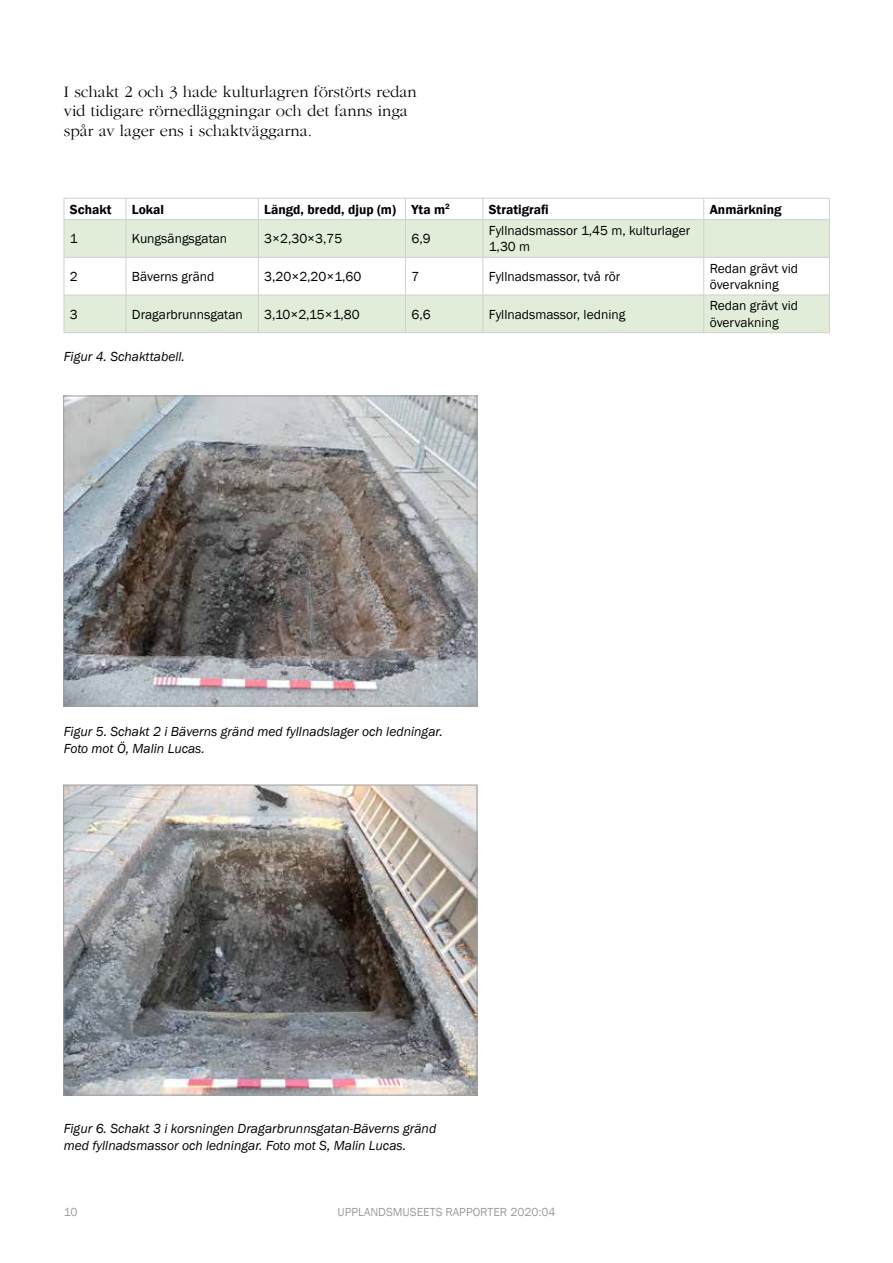
<style>
.page{position:relative;width:893px;height:1263px;background:#fff}
.page>*{position:absolute;margin:0;border:0;box-sizing:border-box;transform-origin:0 0}
.t1{font:300 16.5px/19.8px "ITC Garamond Std";color:#000}
.t2{font:13.5px/16.2px "Franklin Gothic";color:#000}
.t3{font:italic 13.5px/16.2px "Franklin Gothic";color:#000}
.t4{font:600 13.5px "Franklin Gothic";color:#000}
.t5{font:12px "Franklin Gothic";color:#9d9d9c}
</style>
<div class="page">
<svg style="left:65px;top:220px;width:764px;height:112px;fill:#e2edd9"></svg>
<hr style="left:64px;top:198px;width:62px;height:1px;background:#d0d0d0">
<svg style="left:64px;top:199px;width:1px;height:20px"></svg>
<hr style="left:126px;top:198px;width:132px;height:1px;background:#d0d0d0">
<svg style="left:126px;top:199px;width:1px;height:20px"></svg>
<hr style="left:258px;top:198px;width:147px;height:1px;background:#d0d0d0">
<svg style="left:258px;top:199px;width:1px;height:20px"></svg>
<hr style="left:405px;top:198px;width:78px;height:1px;background:#d0d0d0">
<svg style="left:405px;top:199px;width:1px;height:20px"></svg>
<hr style="left:483px;top:198px;width:221px;height:1px;background:#d0d0d0">
<svg style="left:483px;top:199px;width:1px;height:20px"></svg>
<hr style="left:704px;top:198px;width:126px;height:1px;background:#d0d0d0">
<svg style="left:703px;top:199px;width:1px;height:20px"></svg>
<svg style="left:829px;top:199px;width:1px;height:20px"></svg>
<hr style="left:64px;top:219px;width:62px;height:1px;background:#d0d0d0">
<hr style="left:64px;top:220px;width:1px;height:37px;background:#d0d0d0">
<hr style="left:126px;top:219px;width:132px;height:1px;background:#d0d0d0">
<hr style="left:126px;top:220px;width:1px;height:37px;background:#d0d0d0">
<hr style="left:258px;top:219px;width:147px;height:1px;background:#d0d0d0">
<hr style="left:258px;top:220px;width:1px;height:37px;background:#d0d0d0">
<hr style="left:405px;top:219px;width:78px;height:1px;background:#d0d0d0">
<hr style="left:405px;top:220px;width:1px;height:37px;background:#d0d0d0">
<hr style="left:483px;top:219px;width:221px;height:1px;background:#d0d0d0">
<hr style="left:483px;top:220px;width:1px;height:37px;background:#d0d0d0">
<hr style="left:704px;top:219px;width:126px;height:1px;background:#d0d0d0">
<hr style="left:703px;top:220px;width:1px;height:37px;background:#d0d0d0">
<hr style="left:829px;top:220px;width:1px;height:37px;background:#d0d0d0">
<hr style="left:64px;top:257px;width:62px;height:1px;background:#d0d0d0">
<hr style="left:64px;top:257px;width:1px;height:38px;background:#d0d0d0">
<hr style="left:126px;top:257px;width:132px;height:1px;background:#d0d0d0">
<hr style="left:126px;top:257px;width:1px;height:38px;background:#d0d0d0">
<hr style="left:258px;top:257px;width:147px;height:1px;background:#d0d0d0">
<hr style="left:258px;top:257px;width:1px;height:38px;background:#d0d0d0">
<hr style="left:405px;top:257px;width:78px;height:1px;background:#d0d0d0">
<hr style="left:405px;top:257px;width:1px;height:38px;background:#d0d0d0">
<hr style="left:483px;top:257px;width:221px;height:1px;background:#d0d0d0">
<hr style="left:483px;top:257px;width:1px;height:38px;background:#d0d0d0">
<hr style="left:704px;top:257px;width:126px;height:1px;background:#d0d0d0">
<hr style="left:703px;top:257px;width:1px;height:38px;background:#d0d0d0">
<hr style="left:829px;top:257px;width:1px;height:38px;background:#d0d0d0">
<hr style="left:64px;top:295px;width:62px;height:1px;background:#d0d0d0">
<hr style="left:64px;top:295px;width:1px;height:37px;background:#d0d0d0">
<hr style="left:126px;top:295px;width:132px;height:1px;background:#d0d0d0">
<hr style="left:126px;top:295px;width:1px;height:37px;background:#d0d0d0">
<hr style="left:258px;top:295px;width:147px;height:1px;background:#d0d0d0">
<hr style="left:258px;top:295px;width:1px;height:37px;background:#d0d0d0">
<hr style="left:405px;top:295px;width:78px;height:1px;background:#d0d0d0">
<hr style="left:405px;top:295px;width:1px;height:37px;background:#d0d0d0">
<hr style="left:483px;top:295px;width:221px;height:1px;background:#d0d0d0">
<hr style="left:483px;top:295px;width:1px;height:37px;background:#d0d0d0">
<hr style="left:704px;top:295px;width:126px;height:1px;background:#d0d0d0">
<hr style="left:703px;top:295px;width:1px;height:37px;background:#d0d0d0">
<hr style="left:829px;top:295px;width:1px;height:37px;background:#d0d0d0">
<hr style="left:64px;top:332px;width:62px;height:1px;background:#d0d0d0">
<hr style="left:126px;top:332px;width:132px;height:1px;background:#d0d0d0">
<hr style="left:258px;top:332px;width:147px;height:1px;background:#d0d0d0">
<hr style="left:405px;top:332px;width:78px;height:1px;background:#d0d0d0">
<hr style="left:483px;top:332px;width:221px;height:1px;background:#d0d0d0">
<hr style="left:704px;top:332px;width:126px;height:1px;background:#d0d0d0">
<img style="left:66px;top:398px;width:409px;height:306px">
<div style="left:64px;top:396px;width:413px;height:310px;border:1px solid #9d9d9c"></div>
<img style="left:66px;top:787px;width:409px;height:306px">
<div style="left:64px;top:785px;width:413px;height:310px;border:1px solid #9d9d9c"></div>
<p class="t1" style="left:64px;top:82px;width:354px">I schakt 2 och 3 hade kulturlagren förstörts redan vid tidigare rörnedläggningar och det fanns inga spår av lager ens i schaktväggarna.</p>
<p class="t4" style="left:70px;top:201px;width:43px">Schakt</p>
<p class="t4" style="left:132px;top:201px;width:34px">Lokal</p>
<p class="t4" style="left:264px;top:201px;width:187px">Längd, bredd, djup (m) Yta m<sup>2</sup></p>
<p class="t4" style="left:489px;top:201px;width:61px">Stratigrafi</p>
<p class="t4" style="left:710px;top:201px;width:73px">Anmärkning</p>
<p class="t2" style="left:70px;top:231px;width:9px">1</p>
<p class="t2" style="left:132px;top:231px;width:97px">Kungsängsgatan</p>
<p class="t2" style="left:264px;top:231px;width:79px">3×2,30×3,75</p>
<p class="t2" style="left:411px;top:231px;width:21px">6,9</p>
<p class="t2" style="left:489px;top:223px;width:203px">Fyllnadsmassor 1,45 m, kulturlager<br>1,30 m</p>
<p class="t2" style="left:70px;top:269px;width:9px">2</p>
<p class="t2" style="left:132px;top:269px;width:84px">Bäverns gränd</p>
<p class="t2" style="left:264px;top:269px;width:99px">3,20×2,20×1,60</p>
<p class="t2" style="left:411px;top:269px;width:9px">7</p>
<p class="t2" style="left:489px;top:269px;width:133px">Fyllnadsmassor, två rör</p>
<p class="t2" style="left:710px;top:260px;width:90px">Redan grävt vid övervakning</p>
<p class="t2" style="left:70px;top:306px;width:9px">3</p>
<p class="t2" style="left:132px;top:306px;width:112px">Dragarbrunnsgatan</p>
<p class="t2" style="left:264px;top:306px;width:97px">3,10×2,15×1,80</p>
<p class="t2" style="left:411px;top:306px;width:21px">6,6</p>
<p class="t2" style="left:489px;top:306px;width:138px">Fyllnadsmassor, ledning</p>
<p class="t2" style="left:710px;top:298px;width:90px">Redan grävt vid övervakning</p>
<p class="t3" style="left:64px;top:348px;width:123px">Figur 4. Schakttabell.</p>
<p class="t3" style="left:64px;top:724px;width:380px">Figur 5. Schakt 2 i Bäverns gränd med fyllnadslager och ledningar.<br>Foto mot Ö, Malin Lucas.</p>
<p class="t3" style="left:64px;top:1121px;width:374px">Figur 6. Schakt 3 i korsningen Dragarbrunnsgatan-Bäverns gränd med fyllnadsmassor och ledningar. Foto mot S, Malin Lucas.</p>
<p class="t5" style="left:64px;top:1205px;width:15px">10</p>
<p class="t5" style="left:337px;top:1205px;width:220px">UPPLANDSMUSEETS RAPPORTER 2020:04</p>
</div>
